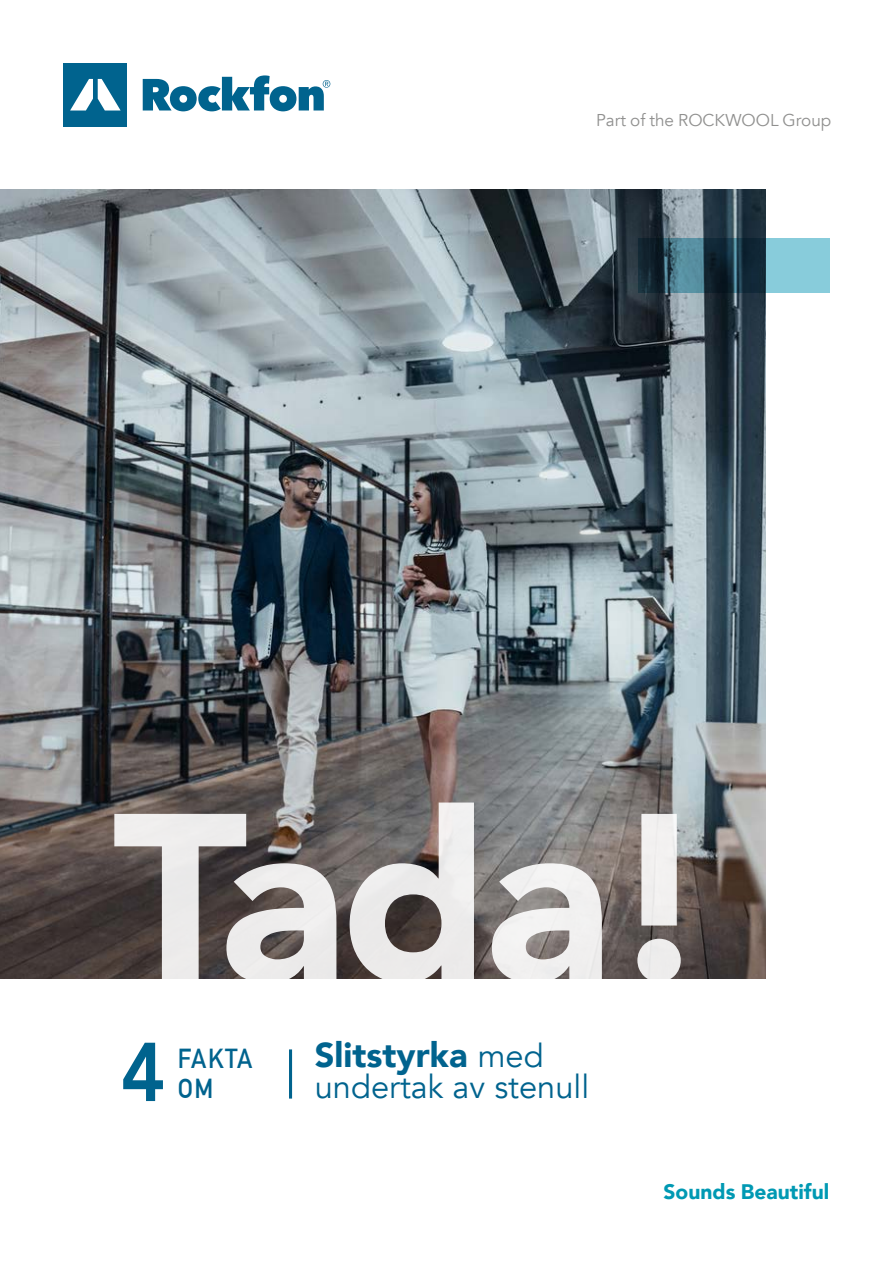
<style>
.page{position:relative;width:893px;height:1263px;background:#fff}
.page>*{position:absolute;margin:0;border:0;box-sizing:border-box;transform-origin:0 0}
.t1{font:900 235.5px "Avenir";color:#fff}
.t2{font:800 82.35px "Avenir";color:#00638e;scale:.92 1}
.t3{font:900 34.5px "Avenir";color:#00638e}
.t4{font:32.7px "Avenir";color:#00638e}
.t5{font:700 26.85px/30px "DIN Alternate";letter-spacing:.06em;color:#00638e;scale:.93 1}
.t6{font:900 21px "Avenir";color:#0099b3}
.t7{font:17.1px "Avenir";color:#90908f}
.s1{font-weight:400;font-size:32.7px}
</style>
<div class="page">
<div style="left:64px;top:63px;width:63px;height:63px;background:#00638e"></div>
<svg style="left:70px;top:79px;width:51px;height:31px"></svg>
<svg style="left:143px;top:75px;width:187px;height:36px"></svg>
<img style="left:0;top:189px;width:765px;height:789px">
<svg style="left:638px;top:238px;width:191px;height:55px;background:#467180"></svg>
<hr style="left:289px;top:1049px;width:3px;height:49px;background:#00638e">
<p class="t7" style="left:596px;top:110px;width:237px">Part of the ROCKWOOL Group</p>
<h1 class="t1" style="left:113px;top:697px;width:600px">Tada!</h1>
<h2 class="t2" style="left:121px;top:1008px;width:50px">4</h2>
<h3 class="t5" style="left:178px;top:1042px;width:82px">FAKTA<br>OM</h3>
<h3 class="t3" style="left:315px;top:1026px;width:230px">Slitstyrka <span class="s1">med</span></h3>
<h3 class="t4" style="left:315px;top:1067px;width:276px">undertak av stenull</h3>
<p class="t6" style="left:664px;top:1174px;width:167px">Sounds Beautiful</p>
</div>
